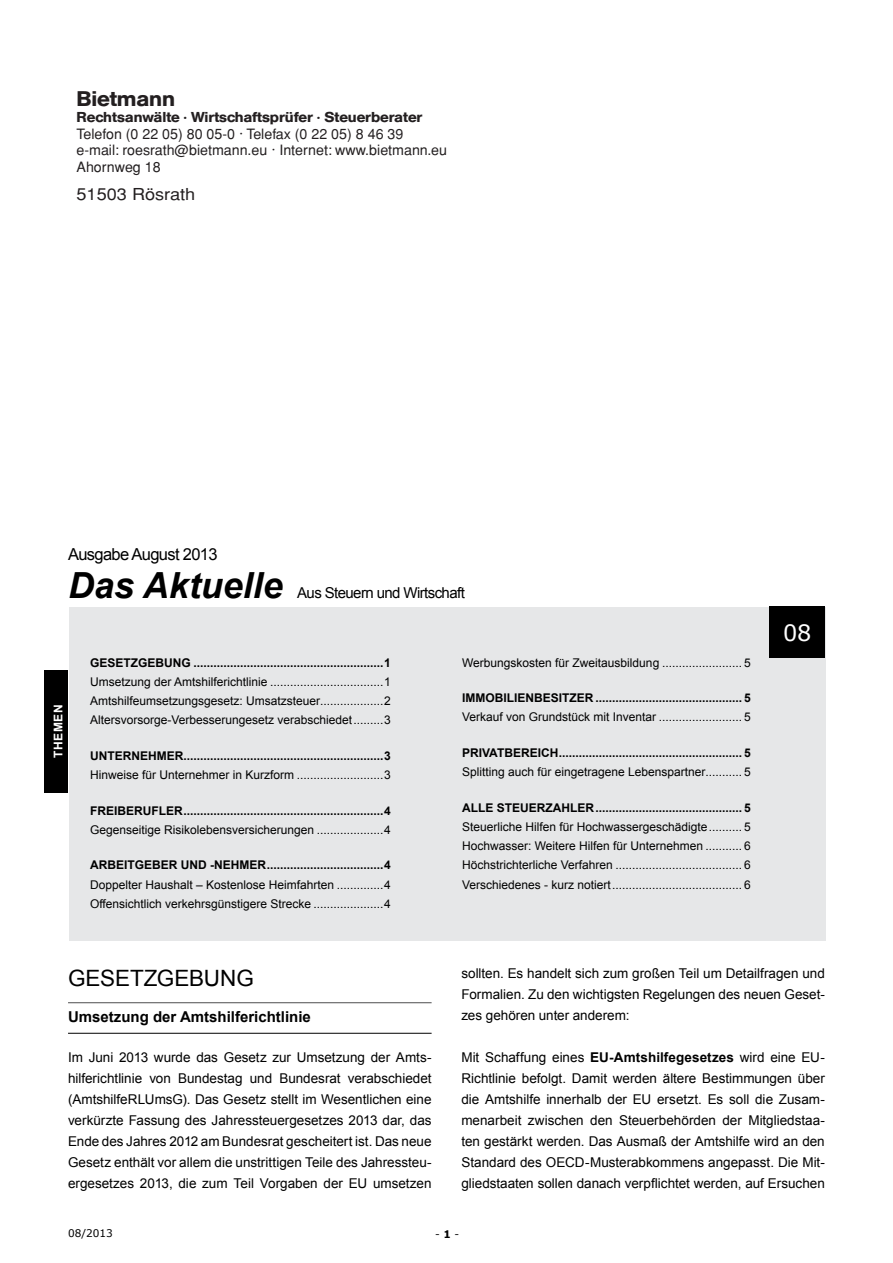
<style>
.page{position:relative;width:893px;height:1263px;background:#fff}
.page>*{position:absolute;margin:0;border:0;box-sizing:border-box;transform-origin:0 0}
.t1{font:italic 700 36px "Arial";color:#000}
.Überschrift_1{font:22.5px "Arial";color:#000}
.t2{font:22.5px "Verdana";color:#fff}
.t3{font:500 21px "Helvetica BQ";color:#231f20;scale:1.1 1}
.t4{font:16.5px "Arial";letter-spacing:-.04em;color:#000}
.t5{font:16.5px "Helvetica";color:#231f20;scale:1.1 1}
.Überschrift_2{font:700 15px "Arial";color:#000}
.t6{font:15px "Arial";letter-spacing:-.04em;color:#000}
.t7{font:14.25px/16.5px "Helvetica";color:#231f20}
.t8{font:500 14.25px "Helvetica BQ";color:#231f20;scale:1.1 1}
.Copytext{font:13.5px/21px "Arial";color:#000;text-align:justify}
.Verzeichnis_Überschr{font:12px "Arial";color:#000}
.Verzeichnis_Überschr-2{font:700 12px "Arial";color:#000}
.Thementab{font:700 12px "Arial";letter-spacing:.05em;color:#fff}
.Seitenzahl{font:10.5px "Verdana";color:#000}
.s1{font-weight:700}
</style>
<div class="page">
<div style="left:45px;top:670px;width:23px;height:122px;background:#000"></div>
<hr style="left:68px;top:1002px;width:364px;height:1px;background:#4d4d4f">
<hr style="left:68px;top:1033px;width:364px;height:1px;background:#000">
<div style="left:69px;top:607px;width:757px;height:334px;background:#e6e7e8"></div>
<div style="left:770px;top:607px;width:55px;height:51px;background:#000"></div>
<h3 class="t3" style="left:77px;top:87px;width:91px">Bietmann</h3>
<p class="t8" style="left:77px;top:110px;width:316px">Rechtsanwälte · Wirtschaftsprüfer · Steuerberater</p>
<p class="t7" style="left:77px;top:125px;width:372px">Telefon (0 22 05) 80 05-0 · Telefax (0 22 05) 8 46 39 e-mail: roesrath@bietmann.eu · Internet: www.bietmann.eu<br>Ahornweg 18</p>
<p class="t5" style="left:77px;top:185px;width:110px">51503 Rösrath</p>
<p class="t4" style="left:68px;top:544px;width:151px">Ausgabe August 2013</p>
<p class="t1" style="left:68px;top:561px;width:216px">Das Aktuelle</p>
<p class="t6" style="left:297px;top:583px;width:169px">Aus Steuern und Wirtschaft</p>
<p class="Thementab" style="left:50px;top:758px;width:55px;rotate:-90deg">THEMEN</p>
<p class="Verzeichnis_Überschr-2" style="left:90px;top:654px;width:302px">GESETZGEBUNG .........................................................1</p>
<p class="Verzeichnis_Überschr" style="left:90px;top:674px;width:302px">Umsetzung der Amtshilferichtlinie ..................................1</p>
<p class="Verzeichnis_Überschr" style="left:90px;top:693px;width:302px">Amtshilfeumsetzungsgesetz: Umsatzsteuer...................2</p>
<p class="Verzeichnis_Überschr" style="left:90px;top:712px;width:302px">Altersvorsorge-Verbesserungesetz verabschiedet.........3</p>
<p class="Verzeichnis_Überschr-2" style="left:90px;top:748px;width:302px">UNTERNEHMER............................................................3</p>
<p class="Verzeichnis_Überschr" style="left:90px;top:767px;width:302px">Hinweise für Unternehmer in Kurzform ..........................3</p>
<p class="Verzeichnis_Überschr-2" style="left:90px;top:803px;width:302px">FREIBERUFLER............................................................4</p>
<p class="Verzeichnis_Überschr" style="left:90px;top:822px;width:302px">Gegenseitige Risikolebensversicherungen ....................4</p>
<p class="Verzeichnis_Überschr-2" style="left:90px;top:857px;width:302px">ARBEITGEBER UND -NEHMER...................................4</p>
<p class="Verzeichnis_Überschr" style="left:90px;top:877px;width:302px">Doppelter Haushalt – Kostenlose Heimfahrten ..............4</p>
<p class="Verzeichnis_Überschr" style="left:90px;top:896px;width:302px">Offensichtlich verkehrsgünstigere Strecke .....................4</p>
<p class="Verzeichnis_Überschr" style="left:462px;top:655px;width:290px">Werbungskosten für Zweitausbildung ........................ 5</p>
<p class="Verzeichnis_Überschr-2" style="left:462px;top:690px;width:290px">IMMOBILIENBESITZER ............................................ 5</p>
<p class="Verzeichnis_Überschr" style="left:462px;top:709px;width:290px">Verkauf von Grundstück mit Inventar ......................... 5</p>
<p class="Verzeichnis_Überschr-2" style="left:462px;top:745px;width:290px">PRIVATBEREICH....................................................... 5</p>
<p class="Verzeichnis_Überschr" style="left:462px;top:764px;width:290px">Splitting auch für eingetragene Lebenspartner........... 5</p>
<p class="Verzeichnis_Überschr-2" style="left:462px;top:800px;width:290px">ALLE STEUERZAHLER............................................ 5</p>
<p class="Verzeichnis_Überschr" style="left:462px;top:819px;width:290px">Steuerliche Hilfen für Hochwassergeschädigte.......... 5</p>
<p class="Verzeichnis_Überschr" style="left:462px;top:838px;width:290px">Hochwasser: Weitere Hilfen für Unternehmen ........... 6</p>
<p class="Verzeichnis_Überschr" style="left:462px;top:857px;width:290px">Höchstrichterliche Verfahren ...................................... 6</p>
<p class="Verzeichnis_Überschr" style="left:462px;top:877px;width:290px">Verschiedenes - kurz notiert....................................... 6</p>
<p class="t2" style="left:783px;top:617px;width:30px">08</p>
<p class="Überschrift_1" style="left:68px;top:963px;width:187px">GESETZGEBUNG</p>
<p class="Überschrift_2" style="left:68px;top:1006px;width:244px">Umsetzung der Amtshilferichtlinie</p>
<p class="Copytext" style="left:68px;top:1047px;width:365px">Im Juni 2013 wurde das Gesetz zur Umsetzung der Amts&shy;hilferichtlinie von Bundestag und Bundesrat verabschiedet (AmtshilfeRLUmsG). Das Gesetz stellt im Wesentlichen eine verkürzte Fassung des Jahressteuergesetzes 2013 dar, das Ende des Jahres 2012 am Bundesrat gescheitert ist. Das neue Gesetz enthält vor allem die unstrittigen Teile des Jahressteu&shy;ergesetzes 2013, die zum Teil Vorgaben der EU umsetzen</p>
<p class="Copytext" style="left:461px;top:963px;width:365px">sollten. Es handelt sich zum großen Teil um Detailfragen und Formalien. Zu den wichtigsten Regelungen des neuen Geset&shy;zes gehören unter anderem:</p>
<p class="Copytext" style="left:461px;top:1047px;width:365px">Mit Schaffung eines <span class="s1">EU-Amtshilfegesetzes</span> wird eine EU-Richtlinie befolgt. Damit werden ältere Bestimmungen über die Amtshilfe innerhalb der EU ersetzt. Es soll die Zusam&shy;menarbeit zwischen den Steuerbehörden der Mitgliedstaa&shy;ten gestärkt werden. Das Ausmaß der Amtshilfe wird an den Standard des OECD-Musterabkommens angepasst. Die Mit&shy;gliedstaaten sollen danach verpflichtet werden, auf Ersuchen</p>
<p class="Seitenzahl" style="left:68px;top:1226px;width:46px">08/2013</p>
<p class="Seitenzahl" style="left:435px;top:1226px;width:26px">- <span class="s1">1</span> -</p>
</div>
